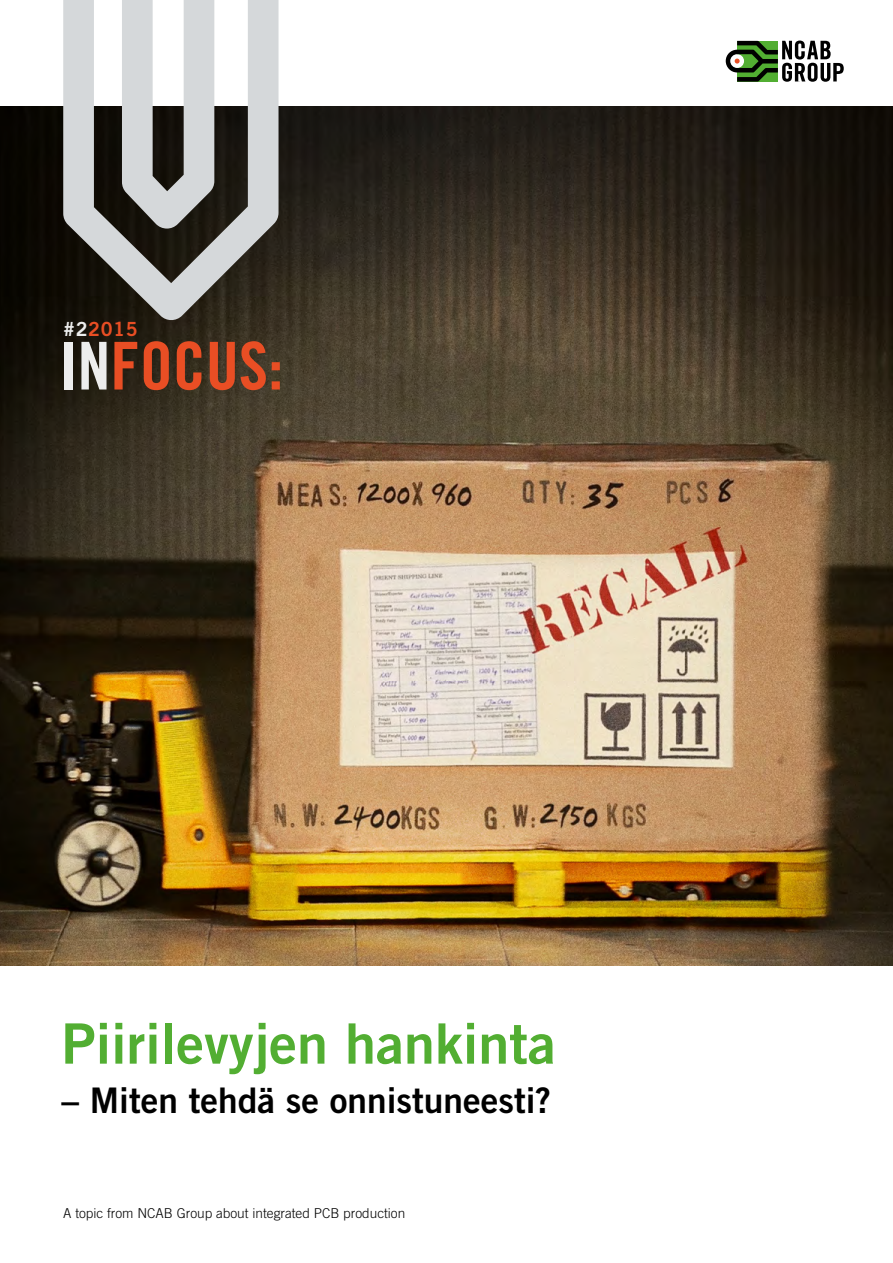
<style>
.page{position:relative;width:893px;height:1263px;background:#fff}
.page>*{position:absolute;margin:0;border:0;box-sizing:border-box;transform-origin:0 0}
.t1{font:66px "Trade Gothic Bold Cond Twenty";color:#e94e24}
.t2{font:55.8px "Trade Gothic Bold Two";color:#52ae32}
.t3{font:35.25px "Trade Gothic Bold Two";color:#000}
.t4{font:19.5px "Trade Gothic Bold Two";letter-spacing:.03em;color:#e94e24}
.t5{font:300 13.65px "Trade Gothic LT";color:#000}
.s1{color:#ededed}
.s2{font-size:69px}
</style>
<div class="page">
<img style="left:0;top:106px;width:893px;height:859px">
<svg style="left:63px;top:0;width:216px;height:322px;background:#989896"></svg>
<svg style="left:726px;top:41px;width:118px;height:41px"></svg>
<h3 class="t4" style="left:63px;top:317px;width:76px"><span class="s1">#2</span>2015</h3>
<h1 class="t1" style="left:59px;top:326px;width:226px"><span class="s1">IN</span>FOCUS<span class="s2">:</span></h1>
<h2 class="t2" style="left:62px;top:1009px;width:496px">Piirilevyjen hankinta</h2>
<h3 class="t3" style="left:62px;top:1079px;width:491px">– Miten tehdä se onnistuneesti?</h3>
<p class="t5" style="left:63px;top:1205px;width:344px">A topic from NCAB Group about integrated PCB production</p>
</div>
